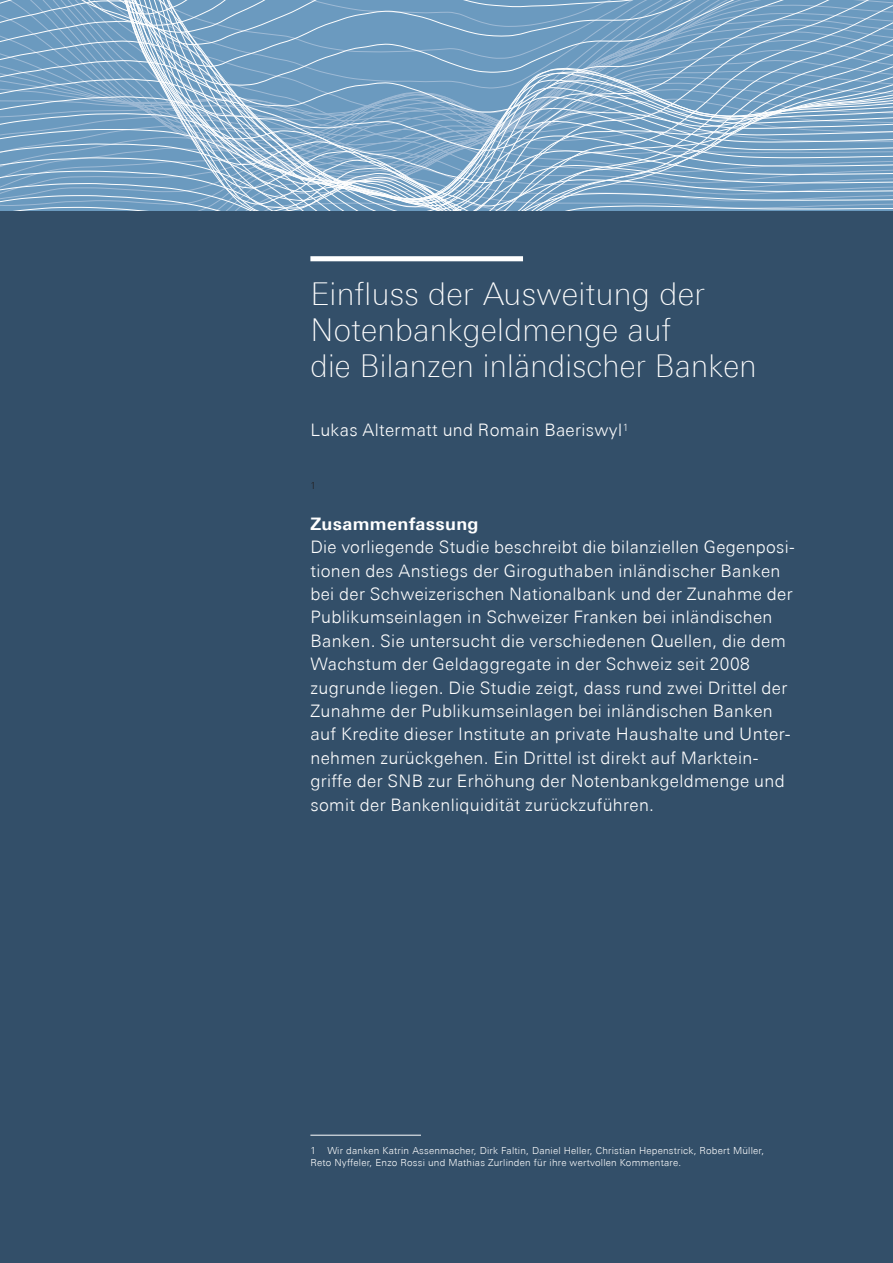
<style>
.page{position:relative;width:893px;height:1263px;background:#334f69}
.page>*{position:absolute;margin:0;border:0;box-sizing:border-box;transform-origin:0 0}
.t1{font:100 31.5px/36px "Univers Next Pro";letter-spacing:.01em;color:#fff}
.t2{font:300 17.25px/23.4px "Univers Next Pro";letter-spacing:.02em;color:#fff}
.t3{font:700 17.25px "Univers Next Pro";letter-spacing:.02em;color:#fff}
.t4{font:300 9.75px/12px "Univers Next Pro";letter-spacing:.02em;color:#fff}
.t5{font:300 9.75px "Univers Next Pro";color:#231f20}
</style>
<div class="page">
<svg style="left:0;top:210px;width:893px;height:1px"></svg>
<svg style="left:0;top:183px;width:893px;height:24px;background:#8aafcc"></svg>
<svg style="left:0;top:151px;width:893px;height:32px;background:#8aafcc"></svg>
<svg style="left:0;top:113px;width:893px;height:38px;background:#8bafcc"></svg>
<svg style="left:0;top:86px;width:893px;height:27px;background:#88adcb"></svg>
<svg style="left:0;top:67px;width:893px;height:19px;background:#7fa7c7"></svg>
<svg style="left:0;top:45px;width:893px;height:22px;background:#7aa4c5"></svg>
<svg style="left:0;top:0;width:893px;height:45px;background:#79a3c5"></svg>
<div style="left:310px;top:256px;width:213px;height:5px;background:#fff"></div>
<hr style="left:310px;top:1135px;width:111px;height:1px;background:#fff">
<h1 class="t1" style="left:310px;top:276px;width:448px">Einfluss der Ausweitung der<br>Notenbankgeldmenge auf<br>die Bilanzen inländischer Banken</h1>
<p class="t2" style="left:310px;top:418px;width:319px">Lukas Altermatt und Romain Baeriswyl <sup>1</sup></p>
<p class="t5" style="left:310px;top:480px;width:7px">1</p>
<p class="t3" style="left:310px;top:513px;width:170px">Zusammenfassung</p>
<p class="t2" style="left:310px;top:535px;width:484px">Die vorliegende Studie beschreibt die bilanziellen Gegenposi&shy;tionen des Anstiegs der Giroguthaben inländischer Banken bei der Schweizerischen Nationalbank und der Zunahme der Publikumseinlagen in Schweizer Franken bei inländischen Banken. Sie untersucht die verschiedenen Quellen, die dem Wachstum der Geldaggregate in der Schweiz seit 2008 zugrunde liegen. Die Studie zeigt, dass rund zwei Drittel der Zunahme der Publikumseinlagen bei inländischen Banken auf Kredite dieser Institute an private Haushalte und Unter&shy;nehmen zurückgehen. Ein Drittel ist direkt auf Marktein&shy;griffe der SNB zur Erhöhung der Notenbankgeldmenge und somit der Bankenliquidität zurückzuführen.</p>
<p class="t4" style="left:310px;top:1145px;width:455px">1 Wir danken Katrin Assenmacher, Dirk Faltin, Daniel Heller, Christian Hepenstrick, Robert Müller,<br>Reto Nyffeler, Enzo Rossi und Mathias Zurlinden für ihre wertvollen Kommentare.</p>
</div>
